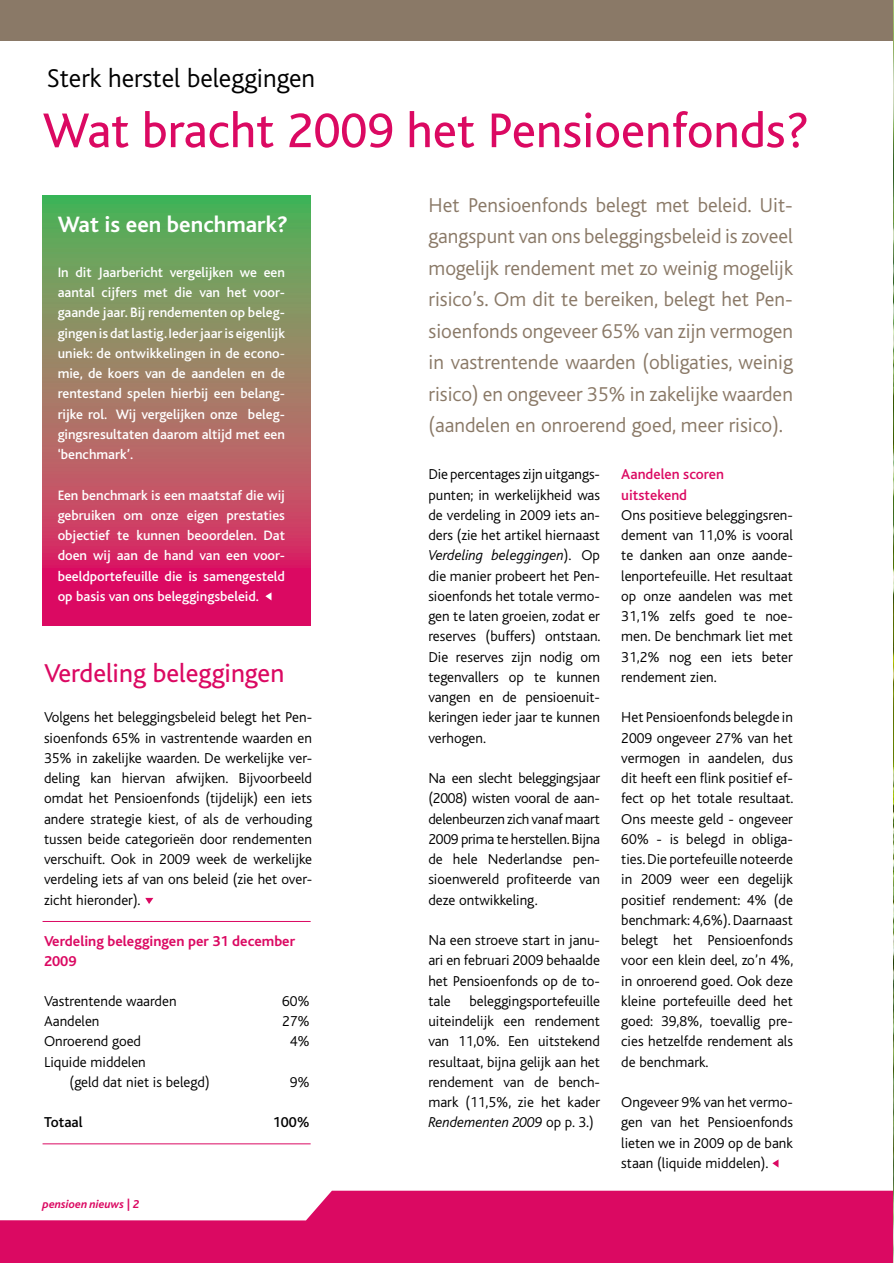
<style>
.page{position:relative;width:894px;height:1263px;background:#fff}
.page>*{position:absolute;margin:0;border:0;box-sizing:border-box;transform-origin:0 0}
.t1{font:51px "Bliss";color:#db0962}
.t2{font:300 27px "Bliss";color:#000}
.t3{font:27px "Bliss";color:#db0962}
.t4{font:700 23.25px "Bliss";color:#fff}
.t5{font:300 21px/31.5px "Bliss";color:#8a7967;text-align:justify}
.t6{font:300 15px/20.2px "Bliss";color:#000;text-align:justify}
.t7{font:700 15px/20.2px "Bliss";color:#db0962}
.t8{font:500 15px "Bliss";color:#000}
.t9{font:500 14.25px/20.2px "Bliss";color:#fff;text-align:justify}
.t10{font:italic 700 12px "Bliss";color:#db0962}
.s1{font-style:italic}
.s2{font-weight:500;color:#db0962}
</style>
<div class="page">
<div style="left:0;top:0;width:893px;height:40px;background:#8a7967"></div>
<div style="left:43px;top:197px;width:267px;height:56px;background:#3db258"></div>
<div style="left:43px;top:204px;width:267px;height:56px;background:#44b257"></div>
<div style="left:43px;top:210px;width:267px;height:56px;background:#49b058"></div>
<div style="left:43px;top:213px;width:267px;height:56px;background:#4fb059"></div>
<div style="left:43px;top:222px;width:267px;height:56px;background:#53ab58"></div>
<div style="left:43px;top:229px;width:267px;height:56px;background:#5aaa59"></div>
<div style="left:43px;top:235px;width:267px;height:56px;background:#5ea85a"></div>
<div style="left:43px;top:241px;width:267px;height:56px;background:#62a85b"></div>
<div style="left:43px;top:248px;width:267px;height:56px;background:#68a65c"></div>
<div style="left:43px;top:260px;width:267px;height:56px;background:#6ea45e"></div>
<div style="left:43px;top:270px;width:267px;height:56px;background:#73a05e"></div>
<div style="left:43px;top:279px;width:267px;height:56px;background:#789e60"></div>
<div style="left:43px;top:288px;width:267px;height:56px;background:#7d9b61"></div>
<div style="left:43px;top:298px;width:267px;height:56px;background:#829a63"></div>
<div style="left:43px;top:307px;width:267px;height:56px;background:#859663"></div>
<div style="left:43px;top:317px;width:267px;height:56px;background:#889263"></div>
<div style="left:43px;top:323px;width:267px;height:56px;background:#8c9163"></div>
<div style="left:43px;top:336px;width:267px;height:56px;background:#918d64"></div>
<div style="left:43px;top:345px;width:267px;height:56px;background:#958b66"></div>
<div style="left:43px;top:354px;width:267px;height:56px;background:#998966"></div>
<div style="left:43px;top:364px;width:267px;height:56px;background:#9b8567"></div>
<div style="left:43px;top:373px;width:267px;height:56px;background:#a08367"></div>
<div style="left:43px;top:383px;width:267px;height:56px;background:#a47f68"></div>
<div style="left:43px;top:398px;width:267px;height:56px;background:#a97b68"></div>
<div style="left:43px;top:408px;width:267px;height:56px;background:#ab7667"></div>
<div style="left:43px;top:424px;width:267px;height:56px;background:#b07168"></div>
<div style="left:43px;top:433px;width:267px;height:56px;background:#b46e67"></div>
<div style="left:43px;top:446px;width:267px;height:56px;background:#b76968"></div>
<div style="left:43px;top:458px;width:267px;height:56px;background:#bb6567"></div>
<div style="left:43px;top:464px;width:267px;height:56px;background:#bd6167"></div>
<div style="left:43px;top:474px;width:267px;height:56px;background:#c05c66"></div>
<div style="left:43px;top:486px;width:267px;height:56px;background:#c35766"></div>
<div style="left:43px;top:493px;width:267px;height:56px;background:#c75366"></div>
<div style="left:43px;top:502px;width:267px;height:56px;background:#c64e66"></div>
<div style="left:43px;top:508px;width:267px;height:56px;background:#c94a65"></div>
<div style="left:43px;top:518px;width:267px;height:56px;background:#cc4565"></div>
<div style="left:43px;top:524px;width:267px;height:56px;background:#ce4065"></div>
<div style="left:43px;top:534px;width:267px;height:56px;background:#d03865"></div>
<div style="left:43px;top:540px;width:267px;height:56px;background:#d23465"></div>
<div style="left:43px;top:546px;width:267px;height:56px;background:#d32d63"></div>
<div style="left:43px;top:556px;width:267px;height:56px;background:#d52463"></div>
<div style="left:43px;top:559px;width:267px;height:56px;background:#d72062"></div>
<div style="left:43px;top:562px;width:267px;height:56px;background:#d81963"></div>
<div style="left:43px;top:565px;width:267px;height:56px;background:#d81562"></div>
<div style="left:43px;top:568px;width:267px;height:56px;background:#db0962"></div>
<div style="left:43px;top:570px;width:267px;height:56px;background:#db0962"></div>
<svg style="left:0;top:1191px;width:893px;height:72px;background:#e02c78"></svg>
<img style="left:893px;top:0;width:1px;height:1263px">
<hr style="left:43px;top:921px;width:267px;height:1px;background:#db0962">
<hr style="left:43px;top:1143px;width:267px;height:1px;background:#db0962">
<svg style="left:772px;top:1160px;width:6px;height:7px"></svg>
<svg style="left:145px;top:898px;width:8px;height:6px"></svg>
<svg style="left:265px;top:592px;width:6px;height:8px"></svg>
<p class="t2" style="left:47px;top:64px;width:270px">Sterk herstel beleggingen</p>
<p class="t1" style="left:43px;top:104px;width:767px">Wat bracht 2009 het Pensioenfonds?</p>
<p class="t4" style="left:58px;top:212px;width:232px">Wat is een benchmark?</p>
<p class="t9" style="left:58px;top:262px;width:229px">In dit Jaarbericht vergelijken we een aantal cijfers met die van het voor&shy;gaande jaar. Bij rendementen op beleg&shy;gingen is dat lastig. Ieder jaar is eigenlijk uniek: de ontwikkelingen in de econo&shy;mie, de koers van de aandelen en de rentestand spelen hierbij een belang&shy;rijke rol. Wij vergelijken onze beleg&shy;gingsresultaten daarom altijd met een ‘benchmark’.</p>
<p class="t9" style="left:58px;top:485px;width:229px">Een benchmark is een maatstaf die wij gebruiken om onze eigen prestaties objectief te kunnen beoordelen. Dat doen wij aan de hand van een voor&shy;beeldportefeuille die is samengesteld op basis van ons beleggingsbeleid.</p>
<p class="t3" style="left:44px;top:659px;width:242px">Verdeling beleggingen</p>
<p class="t6" style="left:44px;top:707px;width:269px">Volgens het beleggingsbeleid belegt het Pen&shy;sioenfonds 65% in vastrentende waarden en 35% in zakelijke waarden. De werkelijke ver&shy;deling kan hiervan afwijken. Bijvoorbeeld omdat het Pensioenfonds (tijdelijk) een iets andere strategie kiest, of als de verhouding tussen beide categorieën door rendementen verschuift. Ook in 2009 week de werkelijke verdeling iets af van ons beleid (zie het over&shy;zicht hieronder).</p>
<p class="t7" style="left:44px;top:931px;width:252px">Verdeling beleggingen per 31 december<br>2009</p>
<p class="t6" style="left:44px;top:991px;width:134px">Vastrentende waarden</p>
<p class="t6" style="left:282px;top:991px;width:29px">60%</p>
<p class="t6" style="left:44px;top:1011px;width:57px">Aandelen</p>
<p class="t6" style="left:282px;top:1011px;width:29px">27%</p>
<p class="t6" style="left:44px;top:1031px;width:99px">Onroerend goed</p>
<p class="t6" style="left:290px;top:1031px;width:21px">4%</p>
<p class="t6" style="left:70px;top:1052px;width:142px;text-indent:-26px">Liquide middelen<br>(geld dat niet is belegd)</p>
<p class="t6" style="left:290px;top:1072px;width:21px">9%</p>
<p class="t8" style="left:44px;top:1115px;width:40px">Totaal</p>
<p class="t8" style="left:272px;top:1115px;width:39px">100%</p>
<p class="t10" style="left:43px;top:1198px;width:98px">pensioen nieuws | 2</p>
<p class="t5" style="left:428px;top:189px;width:366px">Het Pensioenfonds belegt met beleid. Uit&shy;gangspunt van ons beleggingsbeleid is zoveel mogelijk rendement met zo weinig mogelijk risico’s. Om dit te bereiken, belegt het Pen&shy;sioenfonds ongeveer 65% van zijn vermogen in vastrentende waarden (obligaties, weinig risico) en ongeveer 35% in zakelijke waarden (aandelen en onroerend goed, meer risico).</p>
<p class="t6" style="left:428px;top:464px;width:174px">Die percentages zijn uitgangs&shy;punten; in werkelijkheid was de verdeling in 2009 iets an&shy;ders (zie het artikel hiernaast <span class="s1">Verdeling beleggingen</span>). Op die manier probeert het Pen&shy;sioenfonds het totale vermo&shy;gen te laten groeien, zodat er reserves (buffers) ontstaan.<br>Die reserves zijn nodig om tegenvallers op te kunnen vangen en de pensioenuit&shy;keringen ieder jaar te kunnen verhogen.</p>
<p class="t6" style="left:428px;top:768px;width:173px">Na een slecht beleggingsjaar (2008) wisten vooral de aan&shy;delenbeurzen zich vanaf maart 2009 prima te herstellen. Bijna de hele Nederlandse pen&shy;sioenwereld profiteerde van deze ontwikkeling.</p>
<p class="t6" style="left:428px;top:930px;width:173px">Na een stroeve start in janu&shy;ari en februari 2009 behaalde het Pensioenfonds op de to&shy;tale</p>
<p class="t6" style="left:428px;top:991px;width:173px;text-indent:41px">beleggingsportefeuille uiteindelijk een rendement van 11,0%. Een uitstekend resultaat, bijna gelijk aan het rendement van de bench&shy;mark (11,5%, zie het kader <span class="s1">Rendementen 2009</span> op p. 3.)</p>
<p class="t6" style="left:621px;top:464px;width:173px;text-align:left"><span class="s2">Aandelen scoren uitstekend<br></span>Ons positieve beleggingsren&shy;dement van 11,0% is vooral te danken aan onze aande&shy;lenportefeuille. Het resultaat op onze aandelen was met<br>31,1% zelfs goed te noe&shy;men. De benchmark liet met<br>31,2% nog een iets beter rendement zien.</p>
<p class="t6" style="left:621px;top:707px;width:174px">Het Pensioenfonds belegde in 2009 ongeveer 27% van het vermogen in aandelen, dus dit heeft een flink positief ef&shy;fect op het totale resultaat.<br>Ons meeste geld - ongeveer 60% - is belegd in obliga&shy;ties. Die portefeuille noteerde in 2009 weer een degelijk positief rendement: 4% (de benchmark: 4,6%). Daarnaast belegt het Pensioenfonds voor een klein deel, zo’n 4%, in onroerend goed. Ook deze kleine portefeuille deed het goed: 39,8%, toevallig pre&shy;cies hetzelfde rendement als de benchmark.</p>
<p class="t6" style="left:621px;top:1092px;width:173px">Ongeveer 9% van het vermo&shy;gen van het Pensioenfonds lieten we in 2009 op de bank staan (liquide middelen).</p>
</div>
